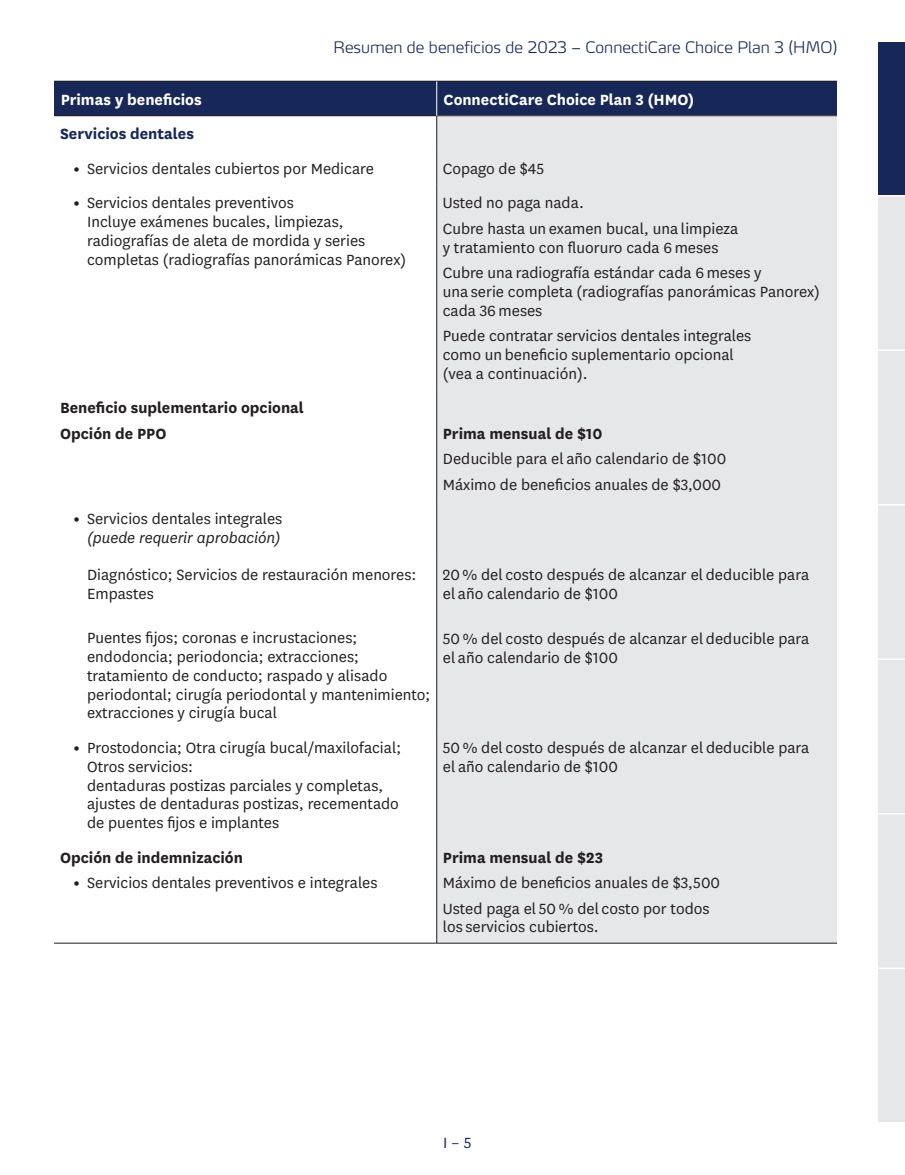
<style>
.page{position:relative;width:905px;height:1175px;background:#fff}
.page>*{position:absolute;margin:0;border:0;box-sizing:border-box;transform-origin:0 0}
.t1{font:17.25px/18.8px "National";color:#231f20}
.t2{font:700 17.25px "National";color:#231f20}
.t3{font:700 17.25px "National";color:#fff}
.t4{font:700 17.25px "National";color:#172757}
.t5{font:17.25px "National";color:#172757}
.t6{font:300 expanded 15.75px "Max Pro";color:#172757}
.s1{font-weight:800}
.s2{font-style:italic}
</style>
<div class="page">
<div style="left:54px;top:81px;width:382px;height:35px;background:#172757"></div>
<div style="left:436px;top:81px;width:401px;height:35px;background:#172757"></div>
<div style="left:436px;top:116px;width:401px;height:34px;background:#e6e7e9"></div>
<div style="left:436px;top:150px;width:401px;height:35px;background:#e6e7e9"></div>
<div style="left:436px;top:185px;width:401px;height:204px;background:#e6e7e9"></div>
<div style="left:436px;top:389px;width:401px;height:111px;background:#e6e7e9"></div>
<div style="left:436px;top:500px;width:401px;height:57px;background:#e6e7e9"></div>
<div style="left:436px;top:557px;width:401px;height:172px;background:#e6e7e9"></div>
<div style="left:436px;top:729px;width:401px;height:110px;background:#e6e7e9"></div>
<div style="left:436px;top:839px;width:401px;height:104px;background:#e6e7e9"></div>
<hr style="left:54px;top:81px;width:382px;height:1px;background:#231f20">
<hr style="left:436px;top:81px;width:401px;height:1px;background:#231f20">
<hr style="left:54px;top:115px;width:382px;height:1px;background:#231f20">
<hr style="left:436px;top:115px;width:401px;height:1px;background:#231f20">
<hr style="left:436px;top:81px;width:1px;height:35px;background:#fff">
<hr style="left:436px;top:116px;width:1px;height:34px;background:#231f20">
<hr style="left:436px;top:150px;width:1px;height:35px;background:#231f20">
<hr style="left:436px;top:185px;width:1px;height:204px;background:#231f20">
<hr style="left:436px;top:389px;width:1px;height:111px;background:#231f20">
<hr style="left:436px;top:500px;width:1px;height:57px;background:#231f20">
<hr style="left:436px;top:557px;width:1px;height:172px;background:#231f20">
<hr style="left:436px;top:729px;width:1px;height:110px;background:#231f20">
<hr style="left:436px;top:839px;width:1px;height:104px;background:#231f20">
<hr style="left:54px;top:943px;width:382px;height:1px;background:#231f20">
<hr style="left:436px;top:943px;width:401px;height:1px;background:#231f20">
<div style="left:878px;top:41px;width:26px;height:155px;background:#172757"></div>
<hr style="left:878px;top:40px;width:26px;height:2px;background:#fff">
<div style="left:878px;top:195px;width:26px;height:927px;background:#e6e7e9"></div>
<p class="t6" style="left:333px;top:34px;width:505px">Resumen de beneficios de 2023 – ConnectiCare Choice Plan 3 (HMO)</p>
<p class="t3" style="left:61px;top:87px;width:143px">Primas y beneficios</p>
<p class="t3" style="left:443px;top:87px;width:252px">ConnectiCare Choice Plan 3 (HMO)</p>
<p class="t4" style="left:60px;top:122px;width:136px">Servicios dentales</p>
<p class="t1" style="left:74px;top:158px;width:302px"><span class="s1">•</span> Servicios dentales cubiertos por Medicare</p>
<p class="t1" style="left:87px;top:193px;width:320px;text-indent:-14px"><span class="s1">•</span> Servicios dentales preventivos<br>Incluye exámenes bucales, limpiezas, radiografías de aleta de mordida y series completas (radiografías panorámicas Panorex)</p>
<p class="t1" style="left:443px;top:158px;width:103px">Copago de $45</p>
<p class="t1" style="left:443px;top:193px;width:143px">Usted no paga nada.</p>
<p class="t1" style="left:443px;top:218px;width:297px">Cubre hasta un examen bucal, una limpieza y tratamiento con fluoruro cada 6 meses</p>
<p class="t1" style="left:443px;top:263px;width:378px">Cubre una radiografía estándar cada 6 meses y<br>una serie completa (radiografías panorámicas Panorex) cada 36 meses</p>
<p class="t1" style="left:443px;top:326px;width:310px">Puede contratar servicios dentales integrales como un beneficio suplementario opcional (vea a continuación).</p>
<p class="t2" style="left:60px;top:396px;width:245px">Beneficio suplementario opcional</p>
<p class="t2" style="left:60px;top:421px;width:108px">Opción de PPO</p>
<p class="t1" style="left:74px;top:509px;width:210px;text-align:right"><span class="s1">•</span> Servicios dentales integrales <span class="s2">(puede requerir aprobación)</span></p>
<p class="t1" style="left:87px;top:565px;width:331px">Diagnóstico; Servicios de restauración menores:<br>Empastes</p>
<p class="t1" style="left:87px;top:628px;width:345px">Puentes fijos; coronas e incrustaciones; endodoncia; periodoncia; extracciones; tratamiento de conducto; raspado y alisado periodontal; cirugía periodontal y mantenimiento; extracciones y cirugía bucal</p>
<p class="t1" style="left:87px;top:737px;width:315px;text-indent:-14px"><span class="s1">•</span> Prostodoncia; Otra cirugía bucal/maxilofacial; Otros servicios:<br>dentaduras postizas parciales y completas, ajustes de dentaduras postizas, recementado de puentes fijos e implantes</p>
<p class="t2" style="left:60px;top:845px;width:184px">Opción de indemnización</p>
<p class="t1" style="left:74px;top:872px;width:305px"><span class="s1">•</span> Servicios dentales preventivos e integrales</p>
<p class="t2" style="left:443px;top:421px;width:161px">Prima mensual de $10</p>
<p class="t1" style="left:443px;top:449px;width:285px">Deducible para el año calendario de $100</p>
<p class="t1" style="left:443px;top:474px;width:280px">Máximo de beneficios anuales de $3,000</p>
<p class="t1" style="left:443px;top:565px;width:368px">20 % del costo después de alcanzar el deducible para el año calendario de $100</p>
<p class="t1" style="left:443px;top:629px;width:368px">50 % del costo después de alcanzar el deducible para el año calendario de $100</p>
<p class="t1" style="left:443px;top:737px;width:368px">50 % del costo después de alcanzar el deducible para el año calendario de $100</p>
<p class="t2" style="left:443px;top:845px;width:162px">Prima mensual de $23</p>
<p class="t1" style="left:443px;top:872px;width:279px">Máximo de beneficios anuales de $3,500</p>
<p class="t1" style="left:443px;top:898px;width:268px">Usted paga el 50 % del costo por todos los servicios cubiertos.</p>
<p class="t5" style="left:443px;top:1131px;width:30px">I – 5</p>
</div>
